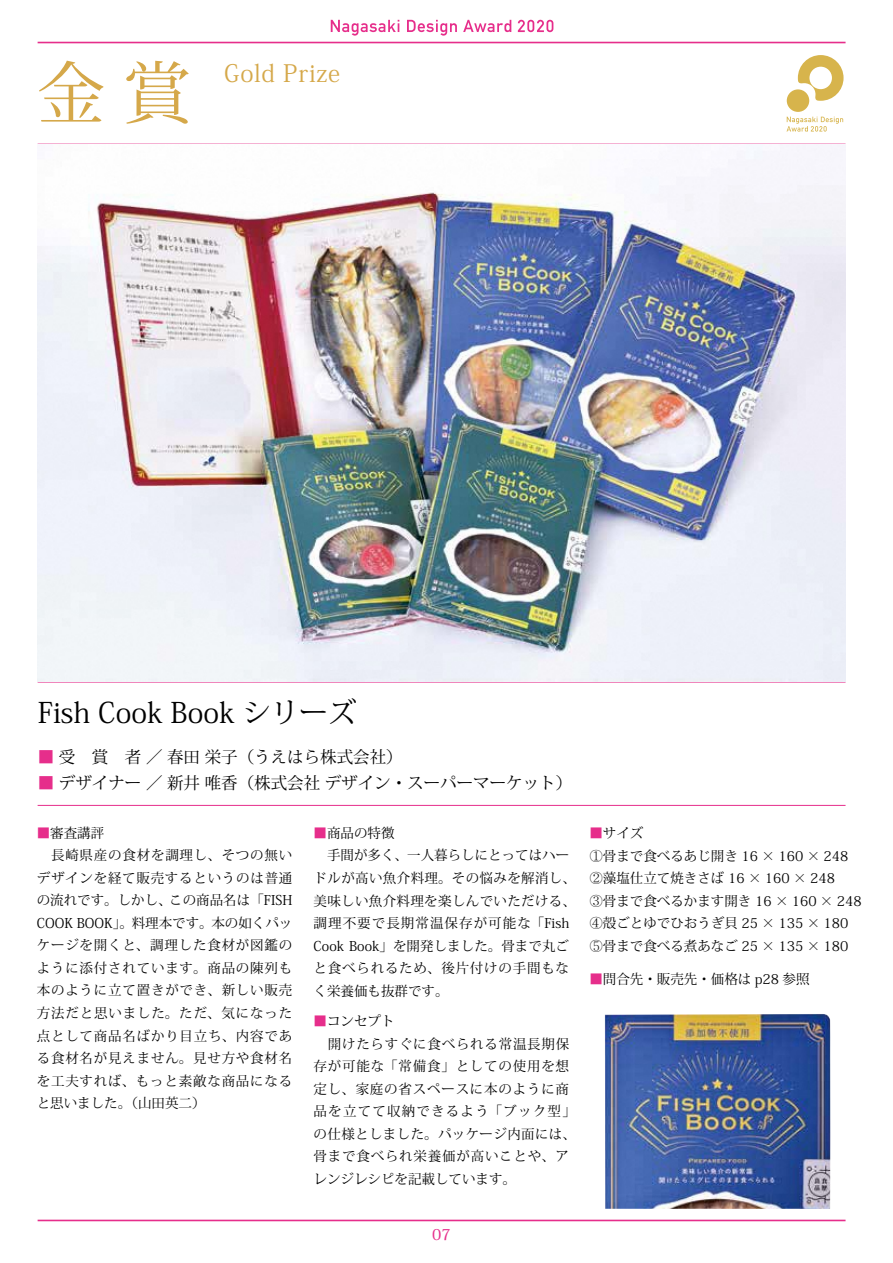
<style>
.page{position:relative;width:893px;height:1263px;background:#fff}
.page>*{position:absolute;margin:0;border:0;box-sizing:border-box;transform-origin:0 0}
.t1{font:67.5px "Koz Min Pro";color:#d5a84a}
.t2{font:28.5px "Koz Min Pr 6 N";color:#000}
.t3{font:24px "Koz Min Pro";letter-spacing:.03em;color:#d5a84a}
.t4{font:16.5px "Koz Min Pr 6 N";color:#000}
.t5{font:500 15px "Koz Min Pro";color:#e62e8b}
.t6{font:13.5px/22.5px "Koz Min Pr 6 N";letter-spacing:.055em;color:#000}
.t7{font:13.5px/22.5px "Koz Min Pr 6 N";letter-spacing:.025em;color:#000}
.t8{font:13.5px/22.5px "Koz Min Pr 6 N";color:#000}
.s1{color:#e62e8b}
.s2{font-family:"Adobe Myungjo Std";font-weight:500}
</style>
<div class="page">
<hr style="left:38px;top:682px;width:807px;height:1px;background:#e62e8b">
<hr style="left:38px;top:144px;width:807px;height:1px;background:#e62e8b">
<hr style="left:38px;top:805px;width:807px;height:1px;background:#e62e8b">
<hr style="left:38px;top:1220px;width:807px;height:1px;background:#e62e8b">
<hr style="left:38px;top:42px;width:807px;height:1px;background:#e62e8b">
<div style="left:787px;top:89px;width:22px;height:23px;background:#d7b44c;border-radius:50%"></div>
<svg style="left:798px;top:55px;width:45px;height:46px"></svg>
<svg style="left:786px;top:117px;width:57px;height:15px"></svg>
<svg style="left:331px;top:20px;width:68px;height:16px"></svg>
<svg style="left:407px;top:20px;width:50px;height:16px"></svg>
<svg style="left:463px;top:20px;width:48px;height:12px"></svg>
<svg style="left:518px;top:20px;width:35px;height:12px"></svg>
<img style="left:38px;top:148px;width:808px;height:534px">
<img style="left:605px;top:1014px;width:225px;height:195px">
<h1 class="t1" style="left:37px;top:46px;width:155px">金 賞</h1>
<h3 class="t3" style="left:224px;top:56px;width:117px">Gold Prize</h3>
<h2 class="t2" style="left:38px;top:696px;width:320px">Fish Cook Book シリーズ</h2>
<p class="t4" style="left:38px;top:748px;width:366px"><span class="s1">■</span> 受　賞　者 ／ 春田 栄子（うえはら株式会社）</p>
<p class="t4" style="left:38px;top:773px;width:536px"><span class="s1">■</span> デザイナー ／ 新井 唯香（株式会社 デザイン・スーパーマーケット）</p>
<p class="t6" style="left:37px;top:822px;width:257px"><span class="s1">■</span>審査講評<br>　長崎県産の食材を調理し、そつの無いデザインを経て販売するというのは普通の流れです。しかし、この商品名は「FISH<br>COOK BOOK」。料理本です。本の如くパッケージを開くと、調理した食材が図鑑のように添付されています。商品の陳列も本のように立て置きができ、新しい販売方法だと思いました。ただ、気になった点として商品名ばかり目立ち、内容である食材名が見えません。見せ方や食材名を工夫すれば、もっと素敵な商品になると思いました。（山田英二）</p>
<p class="t7" style="left:314px;top:822px;width:264px"><span class="s1">■</span>商品の特徴<br>　手間が多く、一人暮らしにとってはハードルが高い魚介料理。その悩みを解消し、美味しい魚介料理を楽しんでいただける、調理不要で長期常温保存が可能な「Fish<br>Cook Book」を開発しました。骨まで丸ごと食べられるため、後片付けの手間もなく栄養価も抜群です。</p>
<p class="t6" style="left:314px;top:1010px;width:264px"><span class="s1">■</span>コンセプト<br>　開けたらすぐに食べられる常温長期保存が可能な「常備食」としての使用を想定し、家庭の省スペースに本のように商品を立てて収納できるよう「ブック型」の仕様としました。パッケージ内面には、骨まで食べられ栄養価が高いことや、アレンジレシピを記載しています。</p>
<p class="t5" style="left:432px;top:1224px;width:20px">07</p>
<p class="t8" style="left:589px;top:822px;width:274px"><span class="s1">■</span>サイズ<br><span class="s2">①</span>骨まで食べるあじ開き 16 × 160 × 248<br><span class="s2">②</span>藻塩仕立て焼きさば 16 × 160 × 248<br><span class="s2">③</span>骨まで食べるかます開き 16 × 160 × 248<br><span class="s2">④</span>殻ごとゆでひおうぎ貝 25 × 135 × 180<br><span class="s2">⑤</span>骨まで食べる煮あなご 25 × 135 × 180</p>
<p class="t8" style="left:589px;top:968px;width:222px"><span class="s1">■</span>問合先・販売先・価格は p28 参照</p>
</div>
